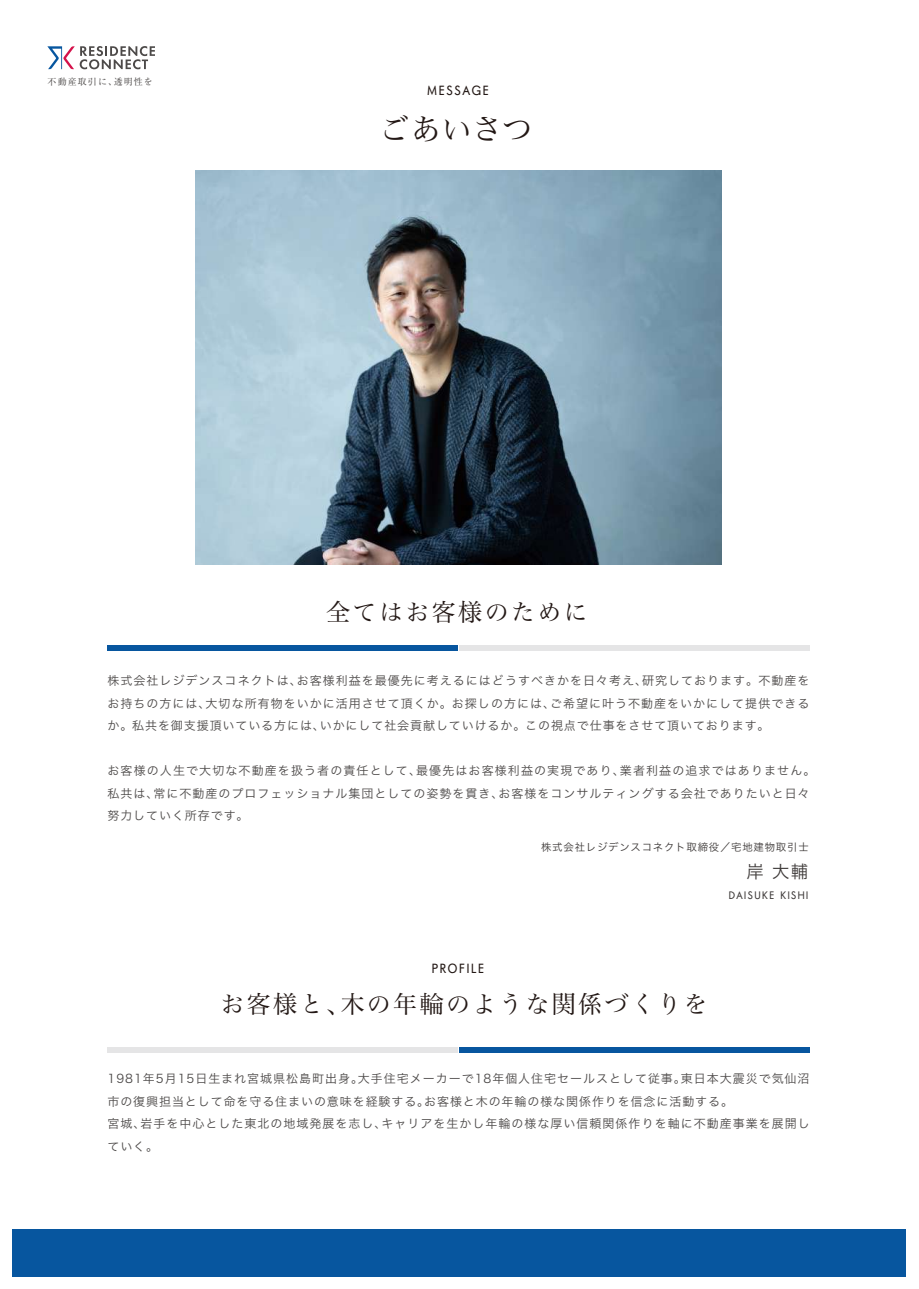
<style>
.page{position:relative;width:919px;height:1289px;background:#fff}
.page>*{position:absolute;margin:0;border:0;box-sizing:border-box;transform-origin:0 0}
.t1{font:30px "Hira Min Pro W3";letter-spacing:.02em;color:#231815}
.t2{font:24px "Hira Min Pro W3";letter-spacing:.1em;color:#231815}
.t3{font:17.4px "Hira Kaku Pro W3";color:#3e3a39}
.t4{font:500 13.8px "MOG Romaji A";letter-spacing:.075em;color:#231815}
.t5{font:12px/22.5px "Hira Kaku Pro W3";letter-spacing:.08em;color:#4c4948}
.t6{font:500 11.25px "MOG Romaji A";letter-spacing:.075em;color:#3e3a39}
.t7{font:10.35px "Hira Kaku Pro W3";letter-spacing:.075em;color:#3e3a39}
.t8{font:9px "Ryumin Pro";letter-spacing:.12em;color:#4c4948}
</style>
<div class="page">
<img style="left:196px;top:171px;width:525px;height:393px">
<svg style="left:47px;top:46px;width:108px;height:23px"></svg>
<div style="left:107px;top:645px;width:351px;height:5px;background:#07569f"></div>
<div style="left:459px;top:645px;width:350px;height:5px;background:#e5e5e6"></div>
<div style="left:459px;top:1047px;width:350px;height:5px;background:#07569f"></div>
<div style="left:107px;top:1047px;width:351px;height:5px;background:#e5e5e6"></div>
<div style="left:13px;top:1228px;width:893px;height:48px;background:#07569f"></div>
<p class="t8" style="left:48px;top:75px;width:107px">不動産取引に、透明性を</p>
<p class="t4" style="left:426px;top:82px;width:64px">MESSAGE</p>
<h1 class="t1" style="left:380px;top:103px;width:154px">ごあいさつ</h1>
<h2 class="t2" style="left:326px;top:591px;width:263px">全てはお客様のために</h2>
<p class="t5" style="left:107px;top:668px;width:703px;text-align:justify">株式会社レジデンスコネクトは、お客様利益を最優先に考えるにはどうすべきかを日々考え、研究しております。不動産をお持ちの方には、大切な所有物をいかに活用させて頂くか。お探しの方には、ご希望に叶う不動産をいかにして提供できるか。私共を御支援頂いている方には、いかにして社会貢献していけるか。この視点で仕事をさせて頂いております。</p>
<p class="t5" style="left:107px;top:758px;width:709px">お客様の人生で大切な不動産を扱う者の責任として、最優先はお客様利益の実現であり、業者利益の追求ではありません。私共は、常に不動産のプロフェッショナル集団としての姿勢を貫き、お客様をコンサルティングする会社でありたいと日々努力していく所存です。</p>
<p class="t7" style="left:541px;top:838px;width:269px">株式会社レジデンスコネクト取締役／宅地建物取引士</p>
<h3 class="t3" style="left:746px;top:855px;width:63px">岸 大輔</h3>
<p class="t6" style="left:728px;top:888px;width:82px">DAISUKE KISHI</p>
<p class="t4" style="left:431px;top:960px;width:55px">PROFILE</p>
<h2 class="t2" style="left:220px;top:983px;width:489px">お客様と、木の年輪のような関係づくりを</h2>
<p class="t5" style="left:107px;top:1066px;width:703px">1981年5月15日生まれ宮城県松島町出身。大手住宅メーカーで18年個人住宅セールスとして従事。東日本大震災で気仙沼市の復興担当として命を守る住まいの意味を経験する。お客様と木の年輪の様な関係作りを信念に活動する。<br>宮城、岩手を中心とした東北の地域発展を志し、キャリアを生かし年輪の様な厚い信頼関係作りを軸に不動産事業を展開していく。</p>
</div>
